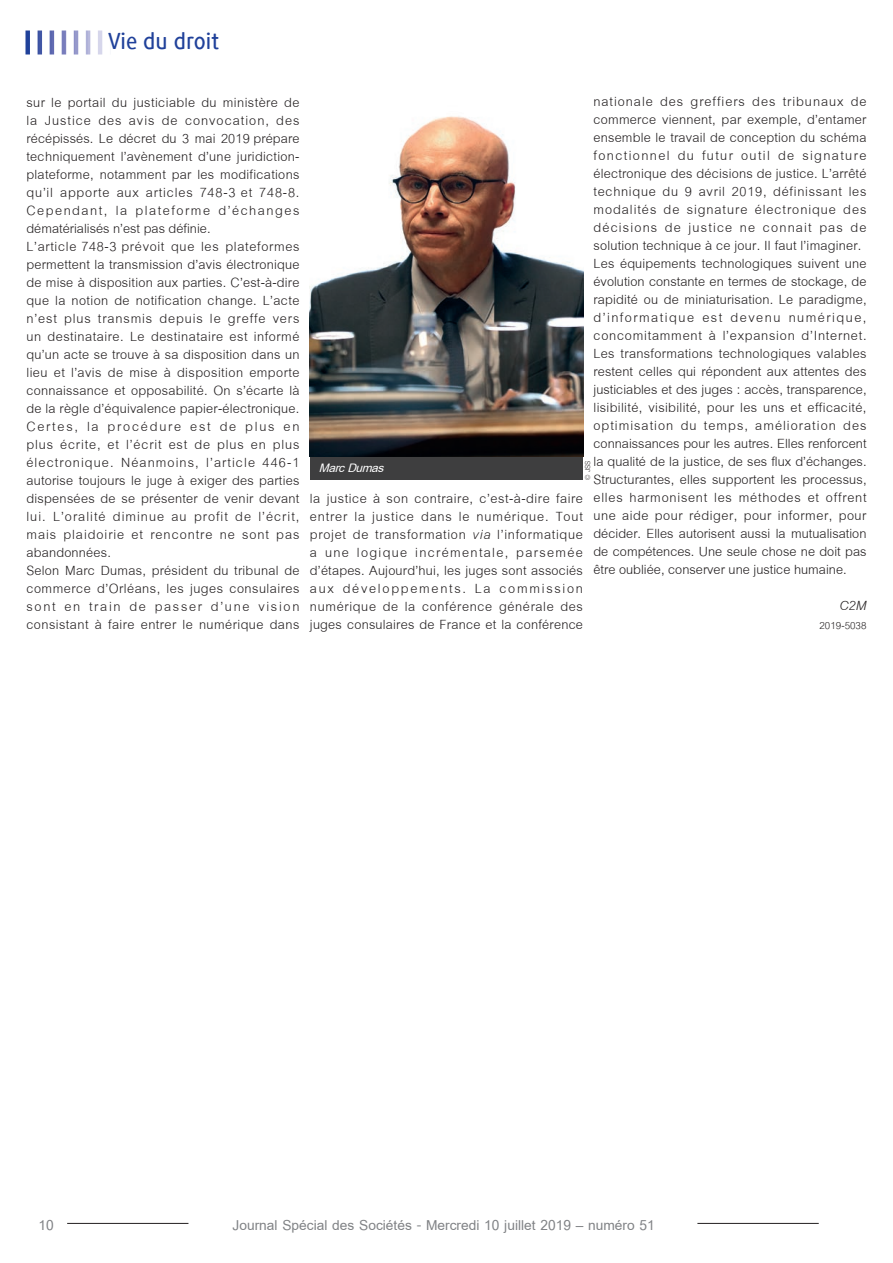
<style>
.page{position:relative;width:893px;height:1263px;background:#fff}
.page>*{position:absolute;margin:0;border:0;box-sizing:border-box;transform-origin:0 0}
.t1{font:500 24px "Generis Simple Com";color:#20419a}
.t2{font:700 21px "Cordia New";color:#808285}
.t3{font:19.5px/18px "Cordia New";letter-spacing:.015em;color:#231f20}
.t4{font:italic 19.5px "Cordia New";color:#231f20}
.t5{font:italic 700 18px "Cordia New";color:#fff}
.t6{font:15px "Cordia New";color:#231f20}
.t7{font:10.5px "Cordia New";color:#231f20}
.s1{font-style:italic}
</style>
<div class="page">
<hr style="left:67px;top:1223px;width:752px;height:1px;background:#231f20">
<div style="left:188px;top:1221px;width:509px;height:6px;background:#fff"></div>
<hr style="left:26px;top:31px;width:4px;height:24px;background:#20419a">
<hr style="left:38px;top:31px;width:4px;height:24px;background:#4156a5">
<hr style="left:50px;top:31px;width:4px;height:24px;background:#626bb2">
<hr style="left:62px;top:31px;width:4px;height:24px;background:#787dbc">
<hr style="left:74px;top:31px;width:4px;height:24px;background:#9699cb">
<hr style="left:86px;top:31px;width:4px;height:24px;background:#b8b9dc">
<hr style="left:98px;top:31px;width:4px;height:24px;background:#d6d6eb">
<img style="left:310px;top:116px;width:273px;height:341px">
<div style="left:310px;top:457px;width:273px;height:23px;background:#3e3e3f"></div>
<p class="t1" style="left:108px;top:27px;width:113px">Vie du droit</p>
<p class="t3" style="left:26px;top:94px;width:275px">sur le portail du justiciable du ministère de la Justice des avis de convocation, des récépissés. Le décret du 3 mai 2019 prépare techniquement l’avènement d’une juridiction&shy;plateforme, notamment par les modifications qu’il apporte aux articles 748-3 et 748-8.<br>Cependant, la plateforme d’échanges dématérialisés n’est pas définie.<br>L’article 748-3 prévoit que les plateformes permettent la transmission d’avis électronique de mise à disposition aux parties. C’est-à-dire que la notion de notification change. L’acte n’est plus transmis depuis le greffe vers un destinataire. Le destinataire est informé qu’un acte se trouve à sa disposition dans un lieu et l’avis de mise à disposition emporte connaissance et opposabilité. On s’écarte là de la règle d’équivalence papier-électronique.<br>Certes, la procédure est de plus en plus écrite, et l’écrit est de plus en plus électronique. Néanmoins, l’article 446-1 autorise toujours le juge à exiger des parties dispensées de se présenter de venir devant lui. L’oralité diminue au profit de l’écrit, mais plaidoirie et rencontre ne sont pas abandonnées.<br>Selon Marc Dumas, président du tribunal de commerce d’Orléans, les juges consulaires sont en train de passer d’une vision consistant à faire entrer le numérique dans</p>
<p class="t3" style="left:593px;top:93px;width:275px">nationale des greffiers des tribunaux de commerce viennent, par exemple, d’entamer ensemble le travail de conception du schéma fonctionnel du futur outil de signature électronique des décisions de justice. L’arrêté technique du 9 avril 2019, définissant les modalités de signature électronique des décisions de justice ne connait pas de solution technique à ce jour. Il faut l’imaginer.<br>Les équipements technologiques suivent une évolution constante en termes de stockage, de rapidité ou de miniaturisation. Le paradigme, d’informatique est devenu numérique, concomitamment à l’expansion d’Internet.<br>Les transformations technologiques valables restent celles qui répondent aux attentes des justiciables et des juges : accès, transparence, lisibilité, visibilité, pour les uns et efficacité, optimisation du temps, amélioration des connaissances pour les autres. Elles renforcent la qualité de la justice, de ses flux d’échanges.<br>Structurantes, elles supportent les processus, elles harmonisent les méthodes et offrent une aide pour rédiger, pour informer, pour décider. Elles autorisent aussi la mutualisation de compétences. Une seule chose ne doit pas être oubliée, conserver une justice humaine.</p>
<p class="t4" style="left:839px;top:593px;width:28px">C2M</p>
<p class="t6" style="left:819px;top:615px;width:49px">2019-5038</p>
<p class="t5" style="left:319px;top:457px;width:72px">MarcDumas</p>
<p class="t7" style="left:581px;top:480px;width:21px;rotate:-90deg">© JSS</p>
<p class="t3" style="left:310px;top:489px;width:275px;text-align:justify">la justice à son contraire, c’est-à-dire faire entrer la justice dans le numérique. Tout projet de transformation <span class="s1">via</span> l’informatique a une logique incrémentale, parsemée d’étapes. Aujourd’hui, les juges sont associés aux développements. La commission numérique de la conférence générale des juges consulaires de France et la conférence</p>
<p class="t2" style="left:38px;top:1213px;width:17px">10</p>
<p class="t2" style="left:232px;top:1213px;width:424px">Journal Spécial des Sociétés - Mercredi 10 juillet 2019 – numéro 51</p>
</div>
